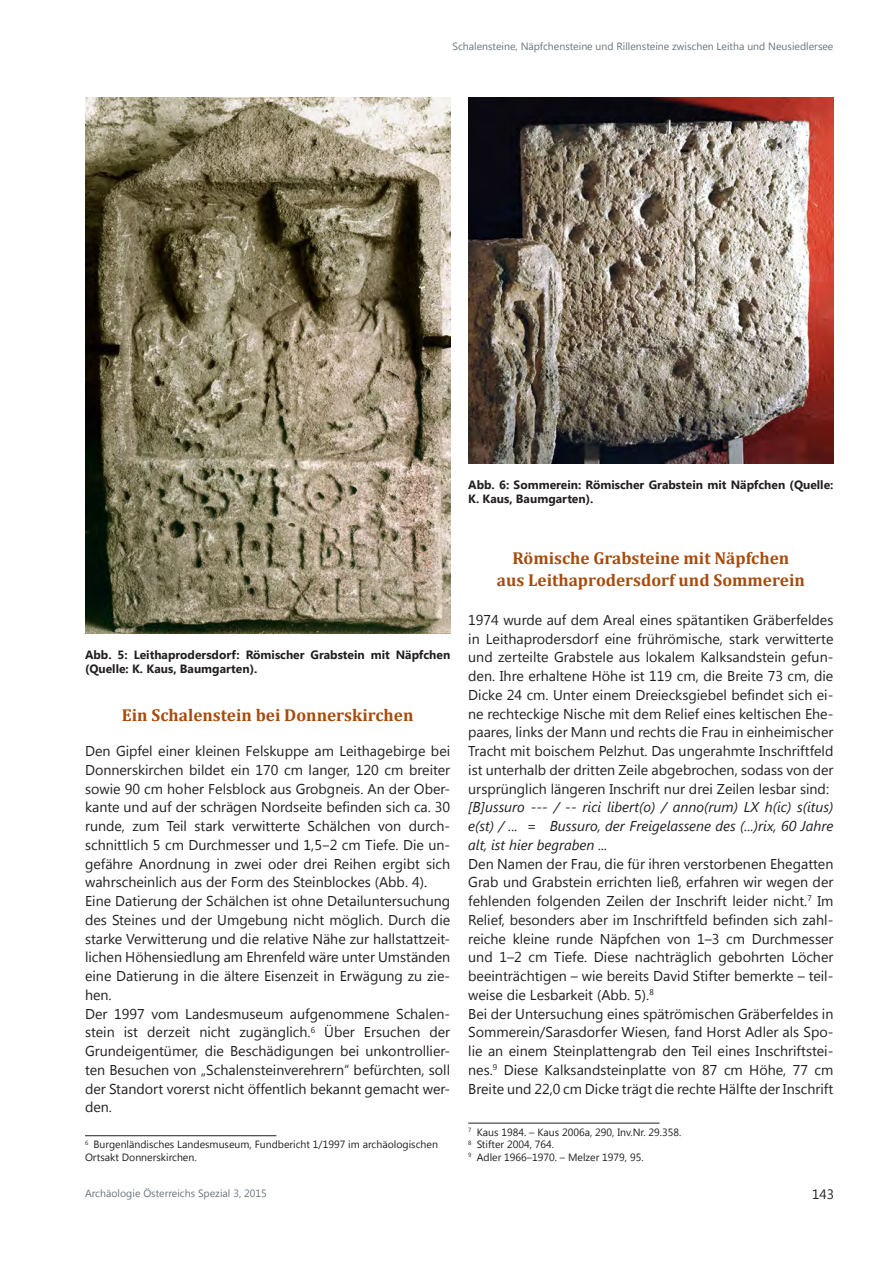
<style>
.page{position:relative;width:893px;height:1263px;background:#fff}
.page>*{position:absolute;margin:0;border:0;box-sizing:border-box;transform-origin:0 0}
.AÖS_Zwischentitel{font:700 17.25px "Cambria";color:#a84b0d}
.AÖS_Bodytext{font:14.25px/18.8px "Segoe UI";color:#231f20;text-align:justify}
.AÖS_Bodytext-2{font:italic 14.25px/18.8px "Segoe UI";color:#231f20;text-align:justify}
.AÖS_Paginierung{font:13.5px "Segoe UI";color:#231f20}
.AÖS_Abbildung{font:700 12px/14.4px "Segoe UI";color:#231f20}
.AÖS_Fußnote{font:10.5px/12.6px "Segoe UI";color:#231f20}
.AÖS_Kopfzeile_rechts{font:10.5px "Segoe UI";color:#6a747b}
.AÖS_Kopfzeile_links{font:10.5px "Segoe UI";color:#6a747b}
</style>
<div class="page">
<hr style="left:85px;top:1135px;width:191px;height:1px;background:#231f20">
<hr style="left:468px;top:1123px;width:192px;height:1px;background:#231f20">
<img style="left:85px;top:98px;width:365px;height:535px">
<img style="left:468px;top:98px;width:365px;height:365px">
<p class="AÖS_Kopfzeile_rechts" style="left:452px;top:39px;width:382px">Schalensteine, Näpfchensteine und Rillensteine zwischen Leitha und Neusiedlersee</p>
<p class="AÖS_Abbildung" style="left:468px;top:477px;width:367px">Abb. 6: Sommerein: Römischer Grabstein mit Näpfchen (Quelle:<br>K. Kaus, Baumgarten).</p>
<p class="AÖS_Abbildung" style="left:85px;top:647px;width:367px">Abb. 5: Leithaprodersdorf: Römischer Grabstein mit Näpfchen (Quelle: K. Kaus, Baumgarten).</p>
<p class="AÖS_Zwischentitel" style="left:122px;top:703px;width:293px">Ein Schalenstein bei Donnerskirchen</p>
<p class="AÖS_Bodytext" style="left:85px;top:741px;width:367px">Den Gipfel einer kleinen Felskuppe am Leithagebirge bei Donnerskirchen bildet ein 170 cm langer, 120 cm breiter sowie 90 cm hoher Felsblock aus Grobgneis. An der Ober&shy;kante und auf der schrägen Nordseite befinden sich ca. 30 runde, zum Teil stark verwitterte Schälchen von durch&shy;schnittlich 5 cm Durchmesser und 1,5‒2 cm Tiefe. Die un&shy;gefähre Anordnung in zwei oder drei Reihen ergibt sich wahrscheinlich aus der Form des Steinblockes (Abb. 4).</p>
<p class="AÖS_Bodytext" style="left:85px;top:891px;width:367px">Eine Datierung der Schälchen ist ohne Detailuntersuchung des Steines und der Umgebung nicht möglich. Durch die starke Verwitterung und die relative Nähe zur hallstattzeit&shy;lichen Höhensiedlung am Ehrenfeld wäre unter Umständen eine Datierung in die ältere Eisenzeit in Erwägung zu zie&shy;hen.</p>
<p class="AÖS_Bodytext" style="left:85px;top:1003px;width:367px">Der 1997 vom Landesmuseum aufgenommene Schalen&shy;stein ist derzeit nicht zugänglich.<sup>6</sup> Über Ersuchen der Grundeigentümer, die Beschädigungen bei unkontrollier&shy;ten Besuchen von „Schalensteinverehrern“ befürchten, soll der Standort vorerst nicht öffentlich bekannt gemacht wer&shy;den.</p>
<p class="AÖS_Fußnote" style="left:85px;top:1138px;width:354px"><sup>6</sup> Burgenländisches Landesmuseum, Fundbericht 1/1997 im archäologischen<br>Ortsakt Donnerskirchen.</p>
<p class="AÖS_Zwischentitel" style="left:512px;top:546px;width:278px">Römische Grabsteine mit Näpfchen</p>
<p class="AÖS_Zwischentitel" style="left:497px;top:568px;width:309px">aus Leithaprodersdorf und Sommerein</p>
<p class="AÖS_Bodytext" style="left:468px;top:610px;width:367px">1974 wurde auf dem Areal eines spätantiken Gräberfeldes in Leithaprodersdorf eine frührömische, stark verwitterte und zerteilte Grabstele aus lokalem Kalksandstein gefun&shy;den. Ihre erhaltene Höhe ist 119 cm, die Breite 73 cm, die Dicke 24 cm. Unter einem Dreiecksgiebel befindet sich ei&shy;ne rechteckige Nische mit dem Relief eines keltischen Ehe&shy;paares, links der Mann und rechts die Frau in einheimischer Tracht mit boischem Pelzhut. Das ungerahmte Inschriftfeld ist unterhalb der dritten Zeile abgebrochen, sodass von der ursprünglich längeren Inschrift nur drei Zeilen lesbar sind:</p>
<p class="AÖS_Bodytext-2" style="left:468px;top:797px;width:367px">[B]ussuro --- / -- rici libert(o) / anno(rum) LX h(ic) s(itus) e(st) / ... = Bussuro, der Freigelassene des (...)rix, 60 Jahre alt, ist hier begraben ...</p>
<p class="AÖS_Bodytext" style="left:468px;top:853px;width:367px">Den Namen der Frau, die für ihren verstorbenen Ehegatten Grab und Grabstein errichten ließ, erfahren wir wegen der fehlenden folgenden Zeilen der Inschrift leider nicht.<sup>7</sup> Im Relief, besonders aber im Inschriftfeld befinden sich zahl&shy;reiche kleine runde Näpfchen von 1–3 cm Durchmesser und 1–2 cm Tiefe. Diese nachträglich gebohrten Löcher beeinträchtigen – wie bereits David Stifter bemerkte – teil&shy;weise die Lesbarkeit (Abb. 5).<sup>8</sup></p>
<p class="AÖS_Bodytext" style="left:468px;top:1003px;width:367px">Bei der Untersuchung eines spätrömischen Gräberfeldes in Sommerein/Sarasdorfer Wiesen, fand Horst Adler als Spo&shy;lie an einem Steinplattengrab den Teil eines Inschriftstei&shy;nes.<sup>9</sup> Diese Kalksandsteinplatte von 87 cm Höhe, 77 cm Breite und 22,0 cm Dicke trägt die rechte Hälfte der Inschrift</p>
<p class="AÖS_Fußnote" style="left:468px;top:1125px;width:215px"><sup>7</sup> Kaus 1984. – Kaus 2006a, 290, Inv.Nr. 29.358.</p>
<p class="AÖS_Fußnote" style="left:468px;top:1138px;width:87px"><sup>8</sup> Stifter 2004, 764.</p>
<p class="AÖS_Fußnote" style="left:468px;top:1150px;width:177px"><sup>9</sup> Adler 1966–1970. – Melzer 1979, 95.</p>
<p class="AÖS_Kopfzeile_links" style="left:85px;top:1186px;width:183px">Archäologie Österreichs Spezial 3, 2015</p>
<p class="AÖS_Paginierung" style="left:812px;top:1185px;width:23px">143</p>
</div>
